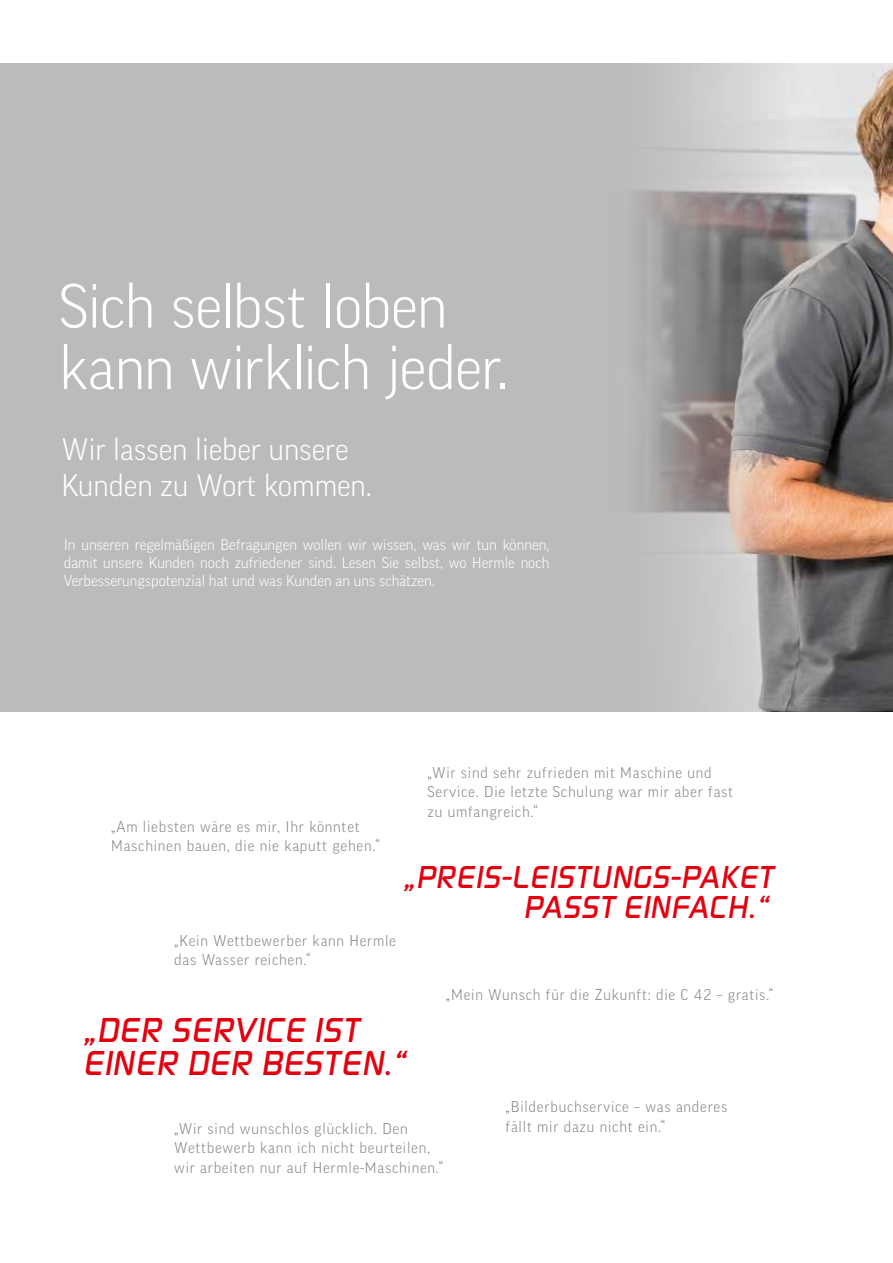
<style>
.page{position:relative;width:893px;height:1263px;background:#fff}
.page>*{position:absolute;margin:0;border:0;box-sizing:border-box;transform-origin:0 0}
.t1{font:300 60px/61.5px "Good Pro";letter-spacing:-.015em;color:#fff}
.t2{font:italic 500 36px/33px "Digital Sans EF";letter-spacing:.05em;color:#e3000f}
.t3{font:italic 500 33px/30px "Digital Sans EF";letter-spacing:.05em;color:#e3000f;text-align:right}
.t4{font:300 30px/36px "Good Pro";color:#fff}
.t5{font:300 15px/19.5px "Good Pro";letter-spacing:.05em;color:#878786}
.t6{font:300 15px/18px "Good Pro";color:#fff;text-align:justify}
</style>
<div class="page">
<div style="left:0;top:64px;width:893px;height:648px;background:#bcbbbb"></div>
<img style="left:637px;top:64px;width:256px;height:648px">
<h1 class="t1" style="left:59px;top:275px;width:451px">Sich selbst loben kann wirklich jeder.</h1>
<h3 class="t4" style="left:61px;top:431px;width:312px">Wir lassen lieber unsere<br>Kunden zu Wort kommen.</h3>
<p class="t6" style="left:64px;top:535px;width:487px">In unseren regelmäßigen Befragungen wollen wir wissen, was wir tun können, damit unsere Kunden noch zufriedener sind. Lesen Sie selbst, wo Hermle noch Verbesserungspotenzial hat und was Kunden an uns schätzen.</p>
<p class="t5" style="left:111px;top:817px;width:270px">„Am liebsten wäre es mir, Ihr könntet<br>Maschinen bauen, die nie kaputt gehen.“</p>
<p class="t5" style="left:174px;top:930px;width:223px">„Kein Wettbewerber kann Hermle das Wasser reichen.“</p>
<p class="t5" style="left:428px;top:763px;width:307px">„Wir sind sehr zufrieden mit Maschine und<br>Service. Die letzte Schulung war mir aber fast zu umfangreich.“</p>
<h3 class="t3" style="left:405px;top:862px;width:370px">„PREIS-LEISTUNGS-PAKET<br>PASST EINFACH.“</h3>
<p class="t5" style="left:446px;top:985px;width:329px">„Mein Wunsch für die Zukunft: die C 42 – gratis.“</p>
<h2 class="t2" style="left:85px;top:1013px;width:323px">„DER SERVICE IST<br>EINER DER BESTEN.“</h2>
<p class="t5" style="left:174px;top:1118px;width:271px">„Wir sind wunschlos glücklich. Den<br>Wettbewerb kann ich nicht beurteilen, wir arbeiten nur auf Hermle-Maschinen.“</p>
<p class="t5" style="left:506px;top:1097px;width:223px">„Bilderbuchservice – was anderes fällt mir dazu nicht ein.“</p>
</div>
